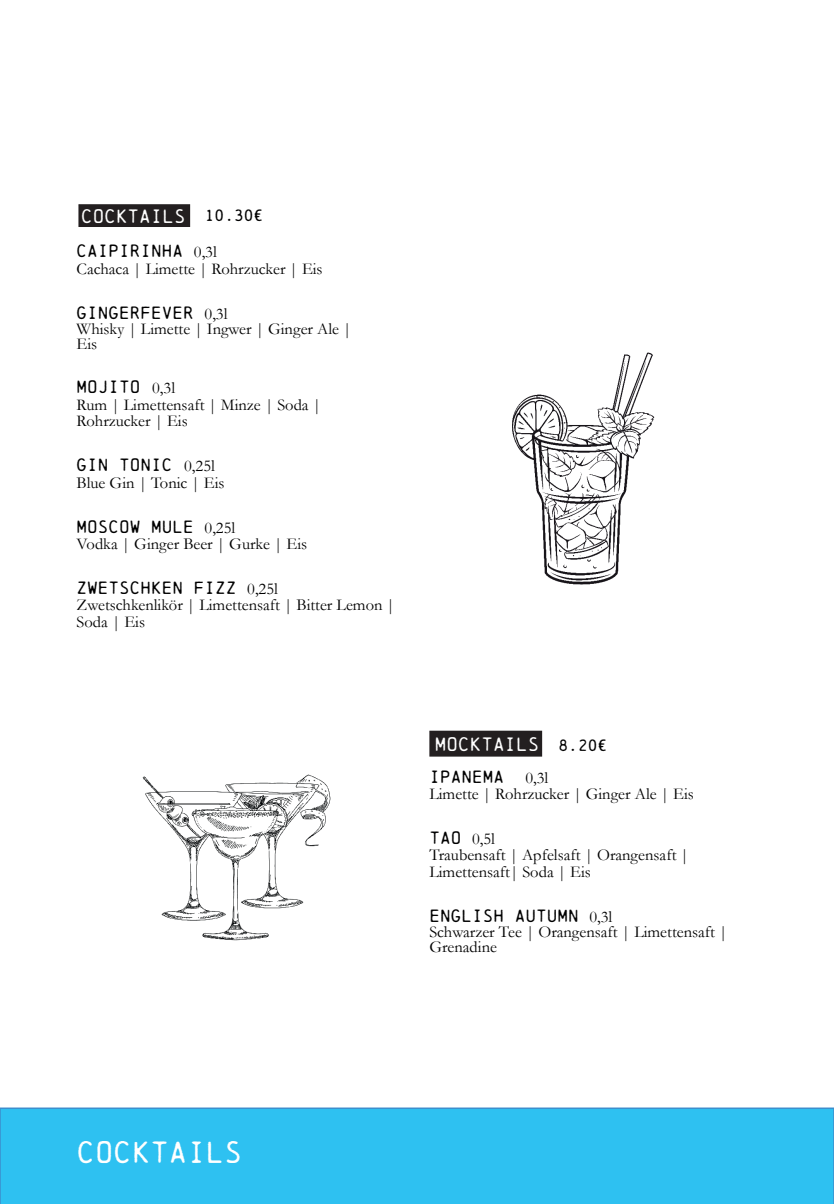
<style>
.page{position:relative;width:834px;height:1204px;background:#fff}
.page>*{position:absolute;margin:0;border:0;box-sizing:border-box;transform-origin:0 0}
.t1{font:28.5px "Chainprinter";color:#fff}
.t2{font:18px "Chainprinter";color:#fff}
.t3{font:16.5px/16.5px "Garamond";color:#000001}
.t4{font:16.5px "Chainprinter";color:#000001}
.t5{font:15px "Chainprinter";color:#000001}
.s1{font-family:"Garamond"}
.s2{font-size:15px;color:#000001}
.s3{font-family:"Chainprinter"}
</style>
<div class="page">
<div style="left:0;top:1107px;width:833px;height:96px;background:#2ec1f1"></div>
<img style="left:512px;top:352px;width:143px;height:233px">
<div style="left:78px;top:204px;width:112px;height:23px;background:#231f20"></div>
<div style="left:429px;top:730px;width:113px;height:26px;background:#231f20"></div>
<img style="left:142px;top:774px;width:189px;height:167px">
<p class="t2" style="left:81px;top:205px;width:106px">COCKTAILS</p>
<p class="t4" style="left:77px;top:241px;width:142px">CAIPIRINHA <span class="s1">0,3l</span></p>
<p class="t3" style="left:77px;top:260px;width:247px">C achaca | Limette | Rohrzucker | Eis</p>
<p class="t4" style="left:77px;top:302px;width:152px">GINGERFEVER <span class="s1">0,3l</span></p>
<p class="t3" style="left:77px;top:320px;width:276px;line-height:15px">Whisky | Limette | Ingwer | Ginger Ale |<br>Eis</p>
<p class="t4" style="left:77px;top:377px;width:100px">MOJITO <span class="s1">0,3l</span></p>
<p class="t3" style="left:77px;top:396px;width:246px">Rum | Limettensaft | Minze | Soda |<br>Rohrzucker | Eis</p>
<p class="t4" style="left:77px;top:455px;width:140px">GIN TONIC <span class="s1">0,25l</span></p>
<p class="t3" style="left:77px;top:474px;width:149px">Blue Gin | Tonic | Eis</p>
<p class="t4" style="left:77px;top:516px;width:160px">MOSCOW MULE <span class="s1">0,25l</span></p>
<p class="t3" style="left:77px;top:535px;width:232px">Vodka | Ginger Beer | Gurke | Eis</p>
<p class="t4" style="left:77px;top:577px;width:203px">ZWETSCHKEN FIZZ <span class="s1">0,25l</span></p>
<p class="t3" style="left:77px;top:596px;width:320px">Zwetschkenlikör | Limettensaft | Bitter Lemon |<br>Soda | Eis</p>
<p class="t5" style="left:205px;top:206px;width:60px">10.30€</p>
<p class="t2" style="left:435px;top:733px;width:174px">MOCKTAILS <span class="s2">8.20€</span></p>
<p class="t4" style="left:429px;top:766px;width:76px">IPANEMA</p>
<p class="t3" style="left:429px;top:768px;width:266px;text-indent:96px">0,3l<br>Limette | Rohrzucker | Ginger Ale | Eis</p>
<p class="t3" style="left:429px;top:830px;width:261px"><span class="s3">TAO</span> 0,5l<br>Traubensaft | Apfelsaft | Orangensaft |<br>Limettensaft| Soda | Eis</p>
<p class="t4" style="left:429px;top:905px;width:184px">ENGLISH AUTUMN <span class="s1">0,3l</span></p>
<p class="t3" style="left:429px;top:923px;width:299px;line-height:15px">Schwarzer Tee | Orangensaft | Limettensaft |<br>Grenadine</p>
<h1 class="t1" style="left:77px;top:1135px;width:167px">COCKTAILS</h1>
</div>
